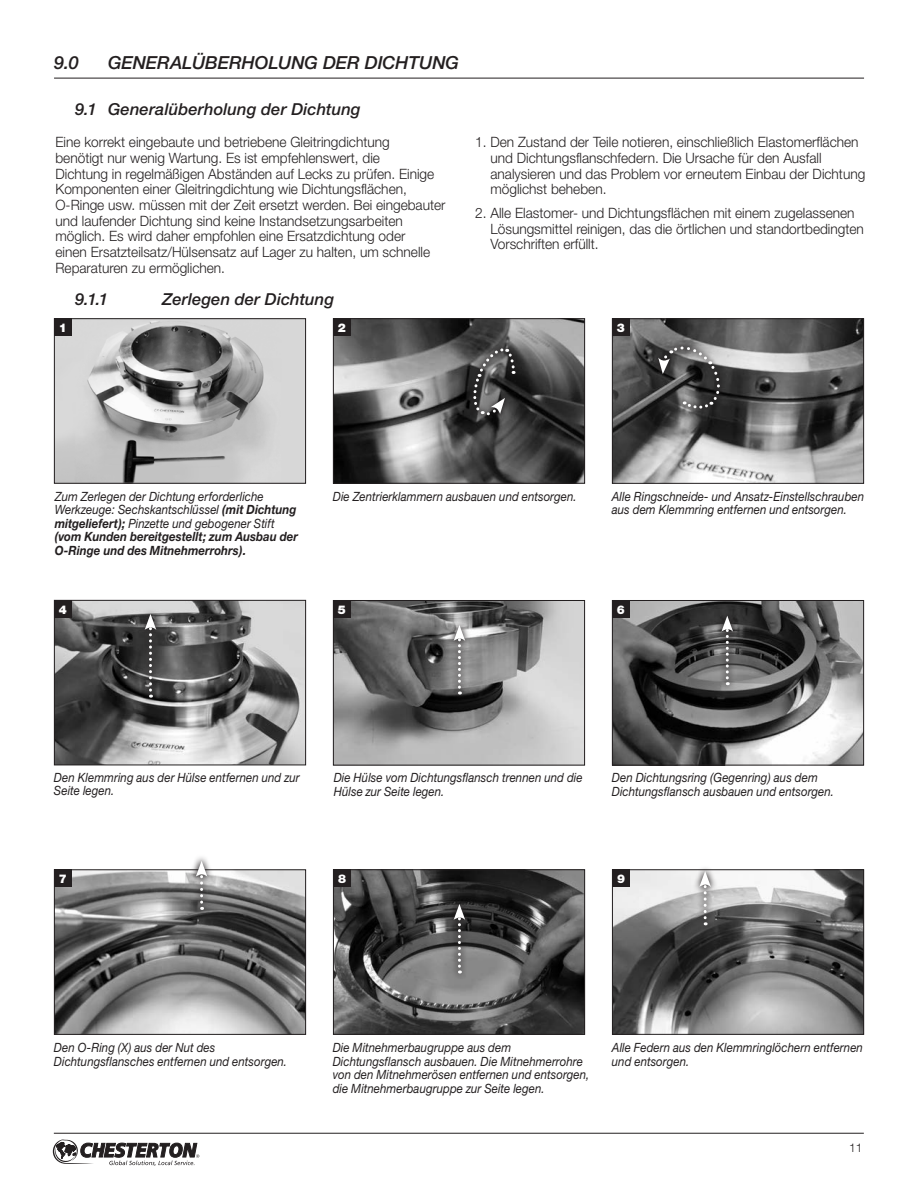
<style>
.page{position:relative;width:918px;height:1188px;background:#fff}
.page>*{position:absolute;margin:0;border:0;box-sizing:border-box;transform-origin:0 0}
.t1{font:italic 500 18px "Helvetica Neue";letter-spacing:-.005em;color:#231f20}
.t2{font:italic 500 16.5px "Helvetica Neue";letter-spacing:.005em;color:#231f20}
.t3{font:300 14.25px/15.8px "Helvetica Neue CE";color:#231f20;scale:.96 1}
.t4{font:italic 12.75px/13.5px "Helvetica Neue CE";letter-spacing:.005em;color:#231f20;scale:.9 1}
.t5{font:italic 700 12.75px/13.5px "Helvetica Neue CE";color:#231f20;scale:.9 1}
.t6{font:900 12px "Helvetica Neue CE";color:#fff}
.t7{font:300 12px "Helvetica Neue CE";color:#231f20}
.s1{font-weight:400}
</style>
<div class="page">
<svg style="left:53px;top:1139px;width:146px;height:27px"></svg>
<hr style="left:54px;top:1133px;width:810px;height:1px;background:#231f20">
<img style="left:56px;top:320px;width:248px;height:162px">
<div style="left:54px;top:318px;width:252px;height:166px;border:1px solid #231f20"></div>
<div style="left:54px;top:318px;width:18px;height:18px;background:#231f20"></div>
<img style="left:335px;top:320px;width:248px;height:162px">
<div style="left:333px;top:318px;width:252px;height:166px;border:1px solid #231f20"></div>
<div style="left:333px;top:318px;width:18px;height:18px;background:#231f20"></div>
<img style="left:614px;top:320px;width:248px;height:162px">
<div style="left:612px;top:318px;width:252px;height:166px;border:1px solid #231f20"></div>
<div style="left:612px;top:318px;width:18px;height:18px;background:#231f20"></div>
<svg style="left:653px;top:341px;width:72px;height:73px"></svg>
<svg style="left:658px;top:345px;width:63px;height:63px;background:#5b5b5b"></svg>
<svg style="left:468px;top:343px;width:52px;height:78px"></svg>
<svg style="left:474px;top:347px;width:42px;height:69px;background:#565656"></svg>
<img style="left:56px;top:602px;width:248px;height:161px">
<div style="left:54px;top:600px;width:252px;height:165px;border:1px solid #231f20"></div>
<div style="left:54px;top:600px;width:18px;height:18px;background:#231f20"></div>
<svg style="left:138px;top:608px;width:25px;height:96px"></svg>
<svg style="left:145px;top:614px;width:11px;height:84px"></svg>
<img style="left:335px;top:602px;width:248px;height:161px">
<div style="left:333px;top:600px;width:252px;height:165px;border:1px solid #231f20"></div>
<div style="left:333px;top:600px;width:18px;height:18px;background:#231f20"></div>
<svg style="left:447px;top:619px;width:25px;height:82px"></svg>
<svg style="left:454px;top:625px;width:11px;height:69px"></svg>
<img style="left:614px;top:602px;width:248px;height:161px">
<div style="left:612px;top:600px;width:252px;height:165px;border:1px solid #231f20"></div>
<div style="left:612px;top:600px;width:18px;height:18px;background:#231f20"></div>
<svg style="left:715px;top:610px;width:25px;height:82px"></svg>
<svg style="left:721px;top:616px;width:12px;height:69px"></svg>
<img style="left:335px;top:871px;width:248px;height:162px">
<div style="left:333px;top:869px;width:252px;height:166px;border:1px solid #231f20"></div>
<div style="left:333px;top:869px;width:18px;height:18px;background:#231f20"></div>
<svg style="left:447px;top:898px;width:25px;height:82px"></svg>
<svg style="left:454px;top:904px;width:11px;height:70px"></svg>
<img style="left:614px;top:871px;width:248px;height:162px">
<div style="left:612px;top:869px;width:252px;height:166px;border:1px solid #231f20"></div>
<div style="left:612px;top:869px;width:18px;height:18px;background:#231f20"></div>
<svg style="left:693px;top:868px;width:25px;height:64px"></svg>
<svg style="left:699px;top:871px;width:12px;height:54px"></svg>
<img style="left:56px;top:871px;width:248px;height:162px">
<div style="left:54px;top:869px;width:252px;height:166px;border:1px solid #231f20"></div>
<div style="left:54px;top:869px;width:18px;height:18px;background:#231f20"></div>
<svg style="left:189px;top:857px;width:25px;height:59px"></svg>
<svg style="left:196px;top:861px;width:11px;height:49px"></svg>
<hr style="left:54px;top:78px;width:810px;height:1px;background:#231f20">
<p class="t1" style="left:54px;top:52px;width:26px">9.0</p>
<p class="t1" style="left:108px;top:52px;width:353px">GENERALÜBERHOLUNG DER DICHTUNG</p>
<p class="t2" style="left:75px;top:100px;width:287px">9.1 Generalüberholung der Dichtung</p>
<p class="t3" style="left:55px;top:134px;width:408px">Eine korrekt eingebaute und betriebene Gleitringdichtung<br>benötigt nur wenig Wartung. Es ist empfehlenswert, die<br>Dichtung in regelmäßigen Abständen auf Lecks zu prüfen. Einige Komponenten einer Gleitringdichtung wie Dichtungsflächen, O-Ringe usw. müssen mit der Zeit ersetzt werden. Bei eingebauter und laufender Dichtung sind keine Instandsetzungsarbeiten möglich. Es wird daher empfohlen eine Ersatzdichtung oder<br>einen Ersatzteilsatz/Hülsensatz auf Lager zu halten, um schnelle Reparaturen zu ermöglichen.</p>
<p class="t3" style="left:490px;top:134px;width:392px;text-indent:-15px">1. Den Zustand der Teile notieren, einschließlich Elastomerflächen und Dichtungsflanschfedern. Die Ursache für den Ausfall analysieren und das Problem vor erneutem Einbau der Dichtung möglichst beheben.</p>
<p class="t3" style="left:490px;top:205px;width:391px;text-indent:-15px">2. Alle Elastomer- und Dichtungsflächen mit einem zugelassenen<br>Lösungsmittel reinigen, das die örtlichen und standortbedingten<br>Vorschriften erfüllt.</p>
<p class="t2" style="left:75px;top:290px;width:35px">9.1.1</p>
<p class="t2" style="left:162px;top:290px;width:174px">Zerlegen der Dichtung</p>
<p class="t6" style="left:59px;top:321px;width:10px">1</p>
<p class="t6" style="left:338px;top:321px;width:10px">2</p>
<p class="t6" style="left:617px;top:321px;width:10px">3</p>
<p class="t5" style="left:55px;top:490px;width:272px"><span class="s1">Zum Zerlegen der Dichtung erforderliche Werkzeuge: Sechskantschlüssel</span> (mit Dichtung mitgeliefert); <span class="s1">Pinzette und gebogener Stift </span>(vom Kunden bereitgestellt; zum Ausbau der O-Ringe und des Mitnehmerrohrs).</p>
<p class="t4" style="left:333px;top:489px;width:273px">Die Zentrierklammern ausbauen und entsorgen.</p>
<p class="t4" style="left:612px;top:489px;width:282px">Alle Ringschneide- und Ansatz-Einstellschrauben aus dem Klemmring entfernen und entsorgen.</p>
<p class="t6" style="left:59px;top:602px;width:10px">4</p>
<p class="t6" style="left:338px;top:602px;width:10px">5</p>
<p class="t6" style="left:617px;top:602px;width:10px">6</p>
<p class="t4" style="left:54px;top:771px;width:274px">Den Klemmring aus der Hülse entfernen und zur<br>Seite legen.</p>
<p class="t4" style="left:334px;top:771px;width:278px">Die Hülse vom Dichtungsflansch trennen und die<br>Hülse zur Seite legen.</p>
<p class="t4" style="left:612px;top:771px;width:248px">Den Dichtungsring (Gegenring) aus dem<br>Dichtungsflansch ausbauen und entsorgen.</p>
<p class="t6" style="left:59px;top:872px;width:10px">7</p>
<p class="t6" style="left:338px;top:872px;width:10px">8</p>
<p class="t6" style="left:617px;top:872px;width:10px">9</p>
<p class="t4" style="left:54px;top:1041px;width:261px">Den O-Ring (X) aus der Nut des<br>Dichtungsflansches entfernen und entsorgen.</p>
<p class="t4" style="left:333px;top:1041px;width:287px">Die Mitnehmerbaugruppe aus dem Dichtungsflansch ausbauen. Die Mitnehmerrohre von den Mitnehmerösen entfernen und entsorgen, die Mitnehmerbaugruppe zur Seite legen.</p>
<p class="t4" style="left:612px;top:1041px;width:281px">Alle Federn aus den Klemmringlöchern entfernen und entsorgen.</p>
<p class="t7" style="left:849px;top:1140px;width:15px">11</p>
</div>
